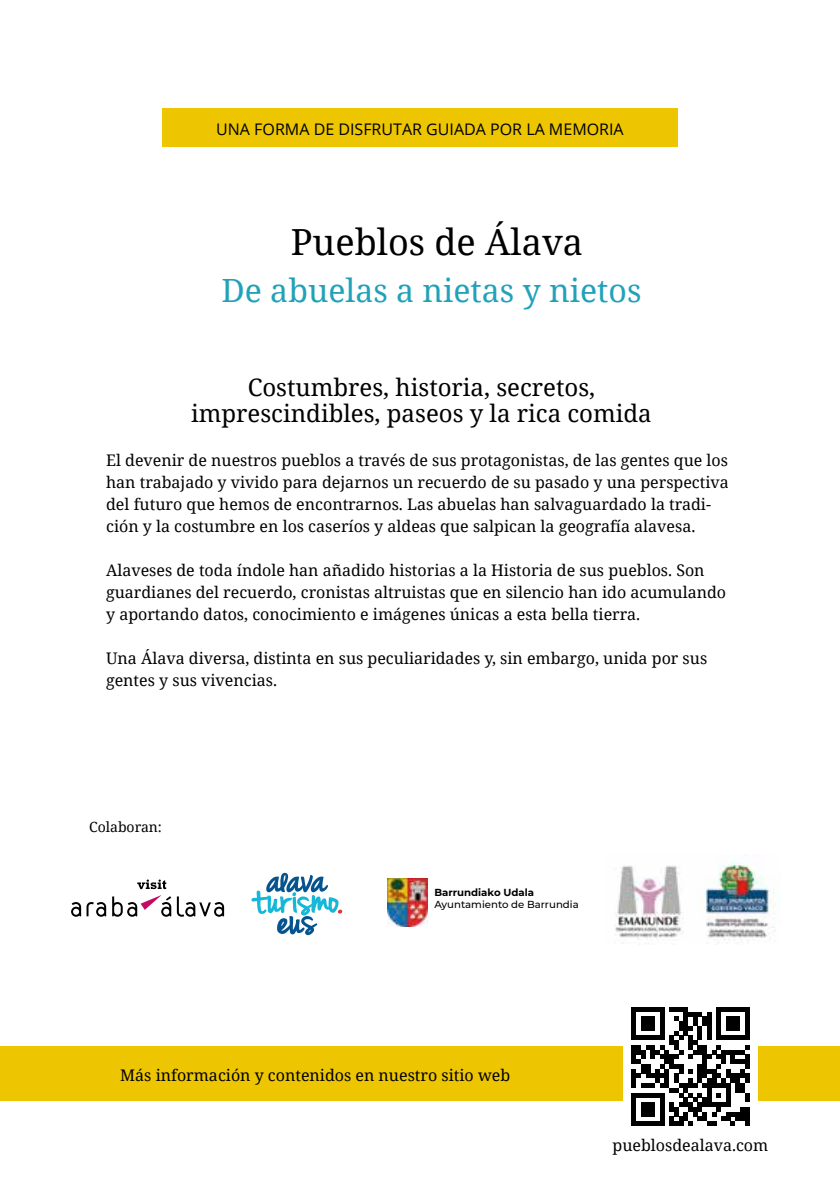
<style>
.page{position:relative;width:840px;height:1191px;background:#fff}
.page>*{position:absolute;margin:0;border:0;box-sizing:border-box;transform-origin:0 0}
.t1{font:36px "Noto Serif";color:#000}
.t2{font:32px "Noto Serif";color:#21a2b9}
.t3{font:24px/26px "Noto Serif";color:#000;text-align:center}
.t4{font:16px/22px "Noto Serif";color:#000}
.t5{font:16px "Open Sans";color:#000}
.t6{font:14px "Noto Serif";color:#000}
.t7{font:500 10.2px "Montserrat";color:#000}
.t8{font:700 10.2px "Montserrat";color:#000}
</style>
<div class="page">
<img style="left:387px;top:878px;width:40px;height:48px">
<svg style="left:251px;top:872px;width:91px;height:63px"></svg>
<svg style="left:71px;top:902px;width:35px;height:14px"></svg>
<svg style="left:137px;top:879px;width:29px;height:10px"></svg>
<svg style="left:177px;top:896px;width:47px;height:20px"></svg>
<svg style="left:112px;top:895px;width:59px;height:21px"></svg>
<img style="left:615px;top:854px;width:160px;height:90px">
<div style="left:0;top:1046px;width:839px;height:54px;background:#edc500"></div>
<div style="left:622px;top:998px;width:135px;height:136px;background:#fff"></div>
<svg style="left:631px;top:1007px;width:118px;height:119px"></svg>
<div style="left:162px;top:108px;width:514px;height:39px;background:#edc500"></div>
<p class="t5" style="left:216px;top:118px;width:409px">UNA FORMA DE DISFRUTAR GUIADA POR LA MEMORIA</p>
<h1 class="t1" style="left:290px;top:217px;width:294px">Pueblos de Álava</h1>
<h2 class="t2" style="left:221px;top:268px;width:421px">De abuelas a nietas y nietos</h2>
<h3 class="t3" style="left:191px;top:373px;width:462px">Costumbres, historia, secretos, imprescindibles, paseos y la rica comida</h3>
<p class="t4" style="left:106px;top:448px;width:624px">El devenir de nuestros pueblos a través de sus protagonistas, de las gentes que los han trabajado y vivido para dejarnos un recuerdo de su pasado y una perspectiva del futuro que hemos de encontrarnos. Las abuelas han salvaguardado la tradi&shy;ción y la costumbre en los caseríos y aldeas que salpican la geografía alavesa.</p>
<p class="t4" style="left:106px;top:558px;width:621px">Alaveses de toda índole han añadido historias a la Historia de sus pueblos. Son guardianes del recuerdo, cronistas altruistas que en silencio han ido acumulando y aportando datos, conocimiento e imágenes únicas a esta bella tierra.</p>
<p class="t4" style="left:106px;top:646px;width:602px">Una Álava diversa, distinta en sus peculiaridades y, sin embargo, unida por sus gentes y sus vivencias.</p>
<p class="t6" style="left:89px;top:817px;width:74px">Colaboran:</p>
<p class="t8" style="left:434px;top:884px;width:101px">Barrundiako Udala</p>
<p class="t7" style="left:434px;top:897px;width:146px">Ayuntamiento de Barrundia</p>
<p class="t4" style="left:120px;top:1063px;width:391px">Más información y contenidos en nuestro sitio web</p>
<p class="t4" style="left:612px;top:1133px;width:157px">pueblosdealava.com</p>
</div>
